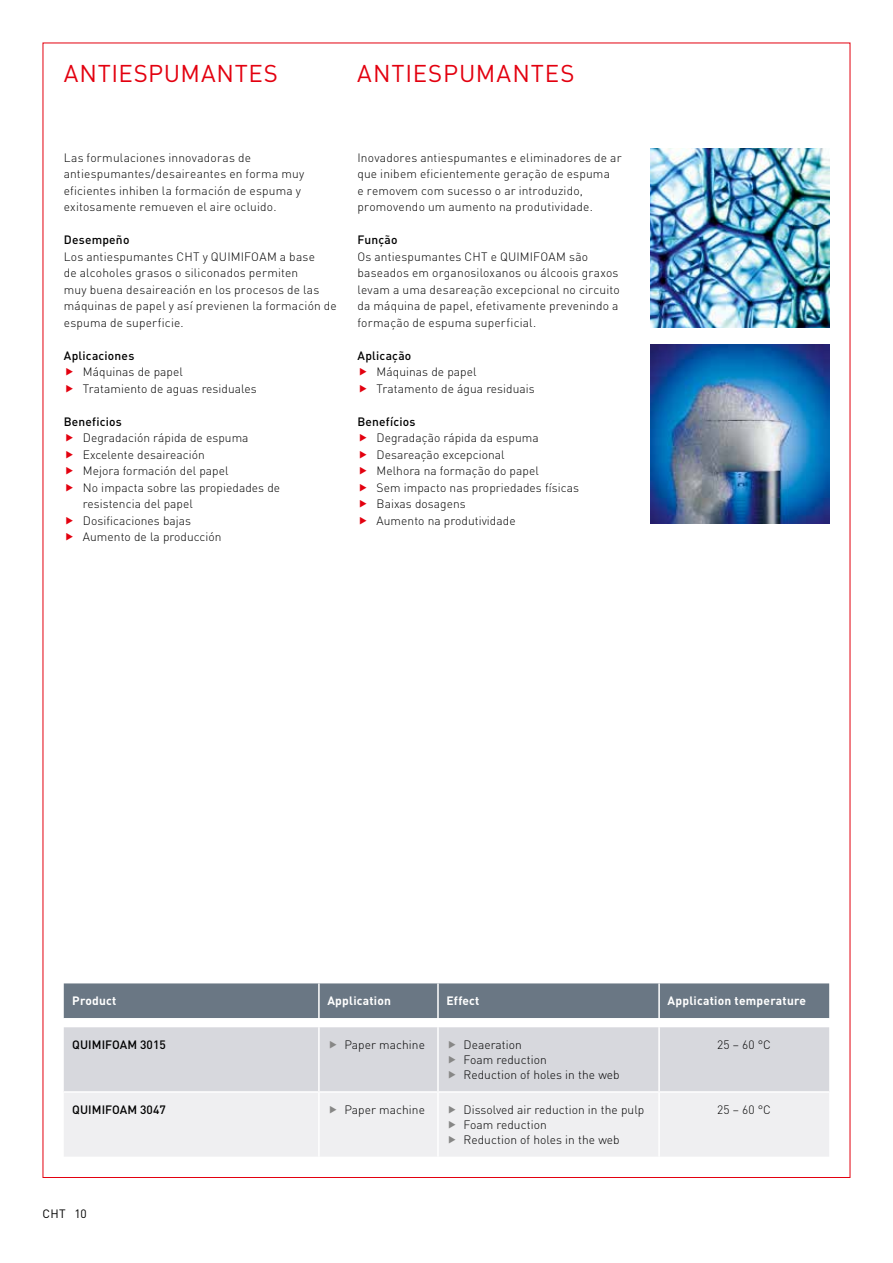
<style>
.page{position:relative;width:893px;height:1263px;background:#fff}
.page>*{position:absolute;margin:0;border:0;box-sizing:border-box;transform-origin:0 0}
.t1{font:24px "DIN Pro";letter-spacing:.035em;color:#e3000f}
.t2{font:300 12px/16.5px "DIN Pro";letter-spacing:.01em;color:#000}
.t3{font:500 12px "DIN Pro";letter-spacing:.015em;color:#000}
.t4{font:700 12px "DIN Pro";letter-spacing:.02em;color:#fff}
.t5{font:12px "DIN Pro";color:#000}
</style>
<div class="page">
<img style="left:651px;top:149px;width:178px;height:178px">
<img style="left:651px;top:344px;width:178px;height:179px">
<div style="left:64px;top:1027px;width:765px;height:64px;background:#d7d8dd"></div>
<div style="left:64px;top:1093px;width:765px;height:64px;background:#efeff1"></div>
<div style="left:64px;top:983px;width:765px;height:35px;background:#6a7784"></div>
<hr style="left:318px;top:1027px;width:2px;height:64px;background:#fff">
<hr style="left:437px;top:1027px;width:2px;height:64px;background:#fff">
<hr style="left:658px;top:1027px;width:2px;height:64px;background:#fff">
<hr style="left:318px;top:1093px;width:2px;height:64px;background:#fff">
<hr style="left:437px;top:1093px;width:2px;height:64px;background:#fff">
<hr style="left:658px;top:1093px;width:2px;height:64px;background:#fff">
<svg style="left:330px;top:1041px;width:6px;height:8px"></svg>
<svg style="left:449px;top:1041px;width:7px;height:8px"></svg>
<svg style="left:449px;top:1056px;width:7px;height:8px"></svg>
<svg style="left:449px;top:1071px;width:7px;height:8px"></svg>
<svg style="left:330px;top:1106px;width:6px;height:7px"></svg>
<svg style="left:449px;top:1106px;width:7px;height:7px"></svg>
<svg style="left:449px;top:1121px;width:7px;height:7px"></svg>
<svg style="left:449px;top:1136px;width:7px;height:7px"></svg>
<h1 class="t1" style="left:64px;top:57px;width:216px">ANTIESPUMANTES</h1>
<h1 class="t1" style="left:357px;top:57px;width:219px">ANTIESPUMANTES</h1>
<p class="t2" style="left:64px;top:149px;width:242px">Las formulaciones innovadoras de antiespumantes/desaireantes en forma muy eficientes inhiben la formación de espuma y exitosamente remueven el aire ocluido.</p>
<p class="t3" style="left:64px;top:232px;width:67px">Desempeño</p>
<p class="t2" style="left:64px;top:248px;width:275px">Los antiespumantes CHT y QUIMIFOAM a base<br>de alcoholes grasos o siliconados permiten<br>muy buena desaireación en los procesos de las máquinas de papel y así previenen la formación de espuma de superficie.</p>
<p class="t3" style="left:64px;top:347px;width:72px">Aplicaciones</p>
<p class="t2" style="left:83px;top:363px;width:175px">Máquinas de papel<br>Tratamiento de aguas residuales</p>
<p class="t3" style="left:64px;top:413px;width:60px">Beneficios</p>
<p class="t2" style="left:83px;top:429px;width:199px">Degradación rápida de espuma<br>Excelente desaireación<br>Mejora formación del papel<br>No impacta sobre las propiedades de resistencia del papel<br>Dosificaciones bajas<br>Aumento de la producción</p>
<p class="t2" style="left:357px;top:149px;width:266px">Inovadores antiespumantes e eliminadores de ar que inibem eficientemente geração de espuma<br>e removem com sucesso o ar introduzido, promovendo um aumento na produtividade.</p>
<p class="t3" style="left:357px;top:232px;width:42px">Função</p>
<p class="t2" style="left:357px;top:248px;width:264px">Os antiespumantes CHT e QUIMIFOAM são baseados em organosiloxanos ou álcoois graxos levam a uma desareação excepcional no circuito da máquina de papel, efetivamente prevenindo a formação de espuma superficial.</p>
<p class="t3" style="left:357px;top:347px;width:55px">Aplicação</p>
<p class="t2" style="left:377px;top:363px;width:160px">Máquinas de papel<br>Tratamento de água residuais</p>
<p class="t3" style="left:357px;top:413px;width:60px">Benefícios</p>
<p class="t2" style="left:377px;top:429px;width:204px">Degradação rápida da espuma<br>Desareação excepcional<br>Melhora na formação do papel<br>Sem impacto nas propriedades físicas<br>Baixas dosagens<br>Aumento na produtividade</p>
<p class="t4" style="left:72px;top:993px;width:46px">Product</p>
<p class="t4" style="left:327px;top:993px;width:65px">Application</p>
<p class="t4" style="left:446px;top:993px;width:35px">Effect</p>
<p class="t4" style="left:668px;top:993px;width:140px">Application temperature</p>
<p class="t3" style="left:72px;top:1037px;width:95px">QUIMIFOAM 3015</p>
<p class="t2" style="left:344px;top:1036px;width:82px">Paper machine</p>
<p class="t2" style="left:463px;top:1037px;width:158px;line-height:15px">Deaeration<br>Foam reduction<br>Reduction of holes in the web</p>
<p class="t2" style="left:717px;top:1036px;width:55px">25 – 60 °C</p>
<p class="t3" style="left:72px;top:1101px;width:95px">QUIMIFOAM 3047</p>
<p class="t2" style="left:344px;top:1101px;width:82px">Paper machine</p>
<p class="t2" style="left:463px;top:1101px;width:182px;line-height:15px">Dissolved air reduction in the pulp<br>Foam reduction<br>Reduction of holes in the web</p>
<p class="t2" style="left:717px;top:1101px;width:55px">25 – 60 °C</p>
<p class="t5" style="left:43px;top:1205px;width:46px">CHT 10</p>
</div>
